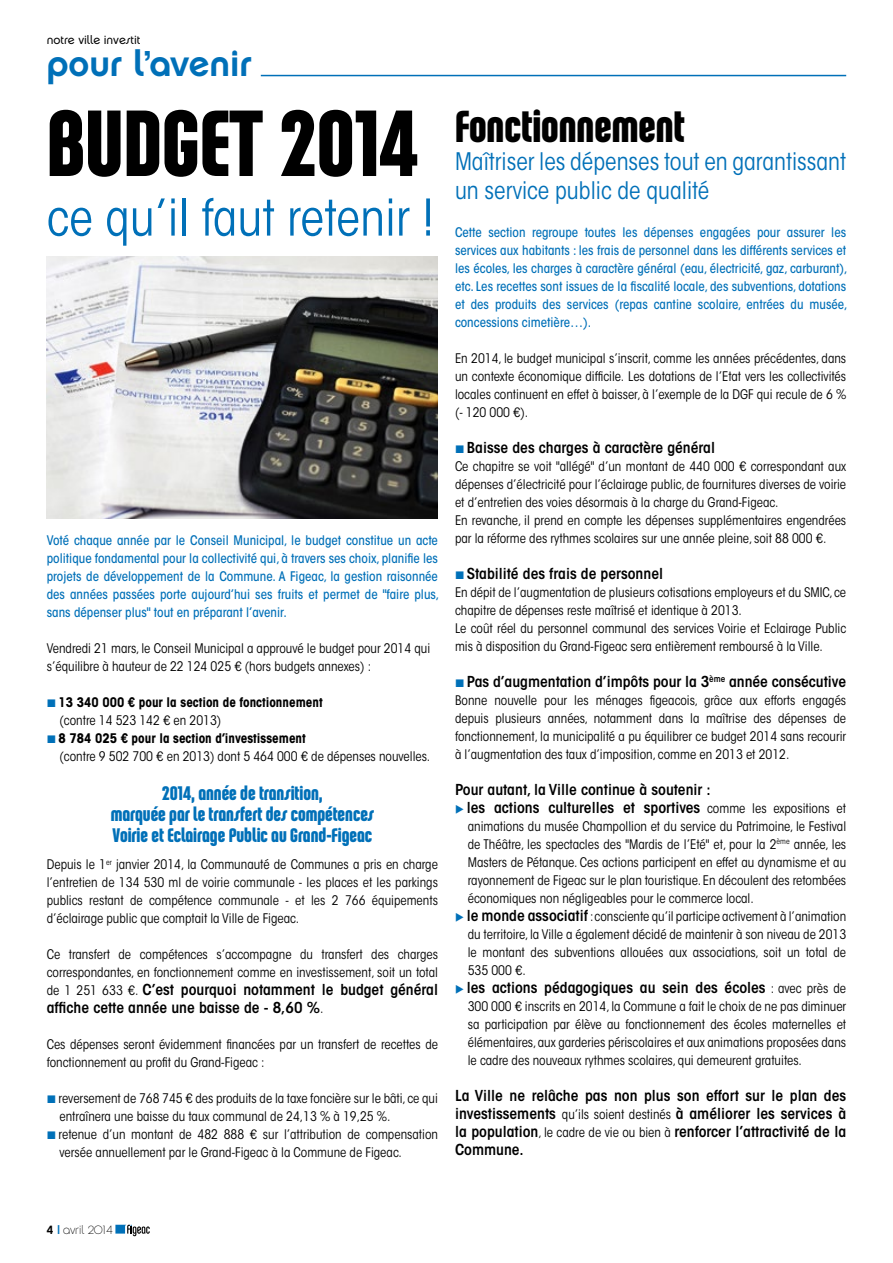
<style>
.page{position:relative;width:893px;height:1263px;background:#fff}
.page>*{position:absolute;margin:0;border:0;box-sizing:border-box;transform-origin:0 0}
.t1{font:100.35px "Chalet Comprime Hong Kong Seventy";color:#000}
.t2{font:condensed 50.25px "ITC Avant Garde Std";color:#0070b8}
.t3{font:48px "Chalet Comprime Hong Kong Seventy";color:#000}
.t4{font:36px "Chalet New York Nineteen Seventy";color:#0070b8}
.t5{font:condensed 24px/28.5px "ITC Avant Garde Std";color:#0070b8}
.t6{font:21px/21px "Chalet Comprime Hong Kong Seventy";color:#0070b8;text-align:center}
.t7{font:600 condensed 15px/18px "ITC Avant Garde Std";color:#000;text-align:justify;scale:1.05 1}
.t8{font:condensed 13.2px/18px "ITC Avant Garde Std";color:#000;text-align:justify}
.t9{font:500 condensed 13.2px/18px "ITC Avant Garde Std";color:#0070b8;text-align:justify}
.t10{font:700 condensed 13.2px "ITC Avant Garde Std";color:#000}
.t11{font:12px "Chalet London Nineteen Seventy";color:#000}
.t12{font:12px "Chalet Paris Nineteen Seventy";color:#000}
.s1{font-weight:400;font-size:13.2px}
.s2{color:#0070b8}
.s3{font-weight:600;font-size:15px}
.s4{font-family:"Chalet New York Nineteen Seventy"}
.s5{font-family:"ITC Avant Garde Std";font-weight:500;color:#0070b8}
</style>
<div class="page">
<svg style="left:115px;top:1225px;width:35px;height:11px"></svg>
<hr style="left:261px;top:75px;width:585px;height:1px;background:#0070b8">
<img style="left:47px;top:256px;width:391px;height:263px">
<p class="t11" style="left:47px;top:33px;width:95px">notre ville investit</p>
<h3 class="t4" style="left:47px;top:41px;width:206px">pour l’avenir</h3>
<h1 class="t1" style="left:47px;top:84px;width:373px">BUDGET 2014</h1>
<h2 class="t2" style="left:47px;top:187px;width:389px">ce qu’il faut retenir !</h2>
<p class="t9" style="left:47px;top:531px;width:394px">Voté chaque année par le Conseil Municipal, le budget constitue un acte politique fondamental pour la collectivité qui, à travers ses choix, planifie les projets de développement de la Commune. A Figeac, la gestion raisonnée des années passées porte aujourd’hui ses fruits et permet de "faire plus, sans dépenser plus" tout en préparant l’avenir.</p>
<p class="t8" style="left:47px;top:640px;width:385px">Vendredi 21 mars, le Conseil Municipal a approuvé le budget pour 2014 qui s’équilibre à hauteur de 22 124 025 € (hors budgets annexes) :</p>
<p class="t10" style="left:59px;top:694px;width:265px">13 340 000 € pour la section de fonctionnement</p>
<p class="t8" style="left:60px;top:712px;width:163px">(contre 14 523 142 € en 2013)</p>
<p class="t10" style="left:59px;top:730px;width:249px">8 784 025 € pour la section d’investissement</p>
<p class="t8" style="left:60px;top:748px;width:372px">(contre 9 502 700 € en 2013) dont 5 464 000 € de dépenses nouvelles.</p>
<h3 class="t6" style="left:111px;top:782px;width:265px">2014, année de transition,<br>marquée par le transfert des compétences<br>Voirie et Eclairage Public au Grand-Figeac</h3>
<p class="t8" style="left:47px;top:856px;width:393px">Depuis le 1<sup>er</sup> janvier 2014, la Communauté de Communes a pris en charge l’entretien de 134 530 ml de voirie communale - les places et les parkings publics restant de compétence communale - et les 2 766 équipements d’éclairage public que comptait la Ville de Figeac.</p>
<p class="t8" style="left:47px;top:946px;width:393px">Ce transfert de compétences s’accompagne du transfert des charges correspondantes, en fonctionnement comme en investissement, soit un total</p>
<p class="t7" style="left:47px;top:981px;width:374px"><span class="s1">de 1 251 633 €.</span> C’est pourquoi notamment le budget général affiche cette année une baisse de - 8,60 %<span class="s1">.</span></p>
<p class="t8" style="left:47px;top:1036px;width:393px">Ces dépenses seront évidemment financées par un transfert de recettes de fonctionnement au profit du Grand-Figeac :</p>
<p class="t8" style="left:59px;top:1090px;width:381px;text-align:left">reversement de 768 745 € des produits de la taxe foncière sur le bâti, ce qui entraînera une baisse du taux communal de 24,13 % à 19,25 %.<br>retenue d’un montant de 482 888 € sur l’attribution de compensation versée annuellement par le Grand-Figeac à la Commune de Figeac.</p>
<h3 class="t3" style="left:455px;top:98px;width:231px">Fonctionnement</h3>
<h3 class="t5" style="left:455px;top:148px;width:393px">Maîtriser les dépenses tout en garantissant un service public de qualité</h3>
<p class="t9" style="left:455px;top:223px;width:394px">Cette section regroupe toutes les dépenses engagées pour assurer les services aux habitants : les frais de personnel dans les différents services et les écoles, les charges à caractère général (eau, électricité, gaz, carburant), etc. Les recettes sont issues de la fiscalité locale, des subventions, dotations et des produits des services (repas cantine scolaire, entrées du musée, concessions cimetière…).</p>
<p class="t8" style="left:455px;top:349px;width:393px">En 2014, le budget municipal s’inscrit, comme les années précédentes, dans un contexte économique difficile. Les dotations de l’Etat vers les collectivités locales continuent en effet à baisser, à l’exemple de la DGF qui recule de 6 % (- 120 000 €).</p>
<p class="t7" style="left:467px;top:438px;width:238px">Baisse des charges à caractère général</p>
<p class="t8" style="left:455px;top:457px;width:393px;text-align:left">Ce chapitre se voit "allégé" d’un montant de 440 000 € correspondant aux dépenses d’électricité pour l’éclairage public, de fournitures diverses de voirie et d’entretien des voies désormais à la charge du Grand-Figeac.<br>En revanche, il prend en compte les dépenses supplémentaires engendrées par la réforme des rythmes scolaires sur une année pleine, soit 88 000 €.</p>
<p class="t7" style="left:467px;top:564px;width:188px">Stabilité des frais de personnel</p>
<p class="t8" style="left:455px;top:583px;width:393px;text-align:left">En dépit de l’augmentation de plusieurs cotisations employeurs et du SMIC, ce chapitre de dépenses reste maîtrisé et identique à 2013.<br>Le coût réel du personnel communal des services Voirie et Eclairage Public mis à disposition du Grand-Figeac sera entièrement remboursé à la Ville.</p>
<p class="t7" style="left:467px;top:672px;width:363px">Pas d’augmentation d’impôts pour la 3<sup>ème</sup> année consécutive</p>
<p class="t8" style="left:455px;top:691px;width:393px">Bonne nouvelle pour les ménages figeacois, grâce aux efforts engagés depuis plusieurs années, notamment dans la maîtrise des dépenses de fonctionnement, la municipalité a pu équilibrer ce budget 2014 sans recourir à l’augmentation des taux d’imposition, comme en 2013 et 2012.</p>
<p class="t7" style="left:455px;top:780px;width:245px">Pour autant, la Ville continue à soutenir :</p>
<p class="t7" style="left:455px;top:798px;width:374px"><span class="s2">◆</span> les actions culturelles et sportives <span class="s1">comme les expositions et</span></p>
<p class="t8" style="left:468px;top:817px;width:380px">animations du musée Champollion et du service du Patrimoine, le Festival de Théâtre, les spectacles des "Mardis de l’Eté" et, pour la 2<sup>ème</sup> année, les Masters de Pétanque. Ces actions participent en effet au dynamisme et au rayonnement de Figeac sur le plan touristique. En découlent des retombées économiques non négligeables pour le commerce local.</p>
<p class="t8" style="left:468px;top:907px;width:380px;text-indent:-13px"><span class="s2">◆</span> <span class="s3">le monde associatif</span> : consciente qu’il participe activement à l’animation du territoire, la Ville a également décidé de maintenir à son niveau de 2013 le montant des subventions allouées aux associations, soit un total de 535 000 €.</p>
<p class="t7" style="left:455px;top:978px;width:374px"><span class="s2">◆</span> les actions pédagogiques au sein des écoles <span class="s1">: avec près de</span></p>
<p class="t8" style="left:468px;top:997px;width:380px">300 000 € inscrits en 2014, la Commune a fait le choix de ne pas diminuer sa participation par élève au fonctionnement des écoles maternelles et élémentaires, aux garderies périscolaires et aux animations proposées dans le cadre des nouveaux rythmes scolaires, qui demeurent gratuites.</p>
<p class="t7" style="left:455px;top:1086px;width:374px">La Ville ne relâche pas non plus son effort sur le plan des investissements <span class="s1">qu’ils soient destinés</span> à améliorer les services à la population<span class="s1">, le cadre de vie ou bien à</span> renforcer l’attractivité de la Commune.</p>
<p class="t12" style="left:47px;top:1222px;width:67px"><span class="s4">4</span> <span class="s5">I</span> avril 2014</p>
</div>
